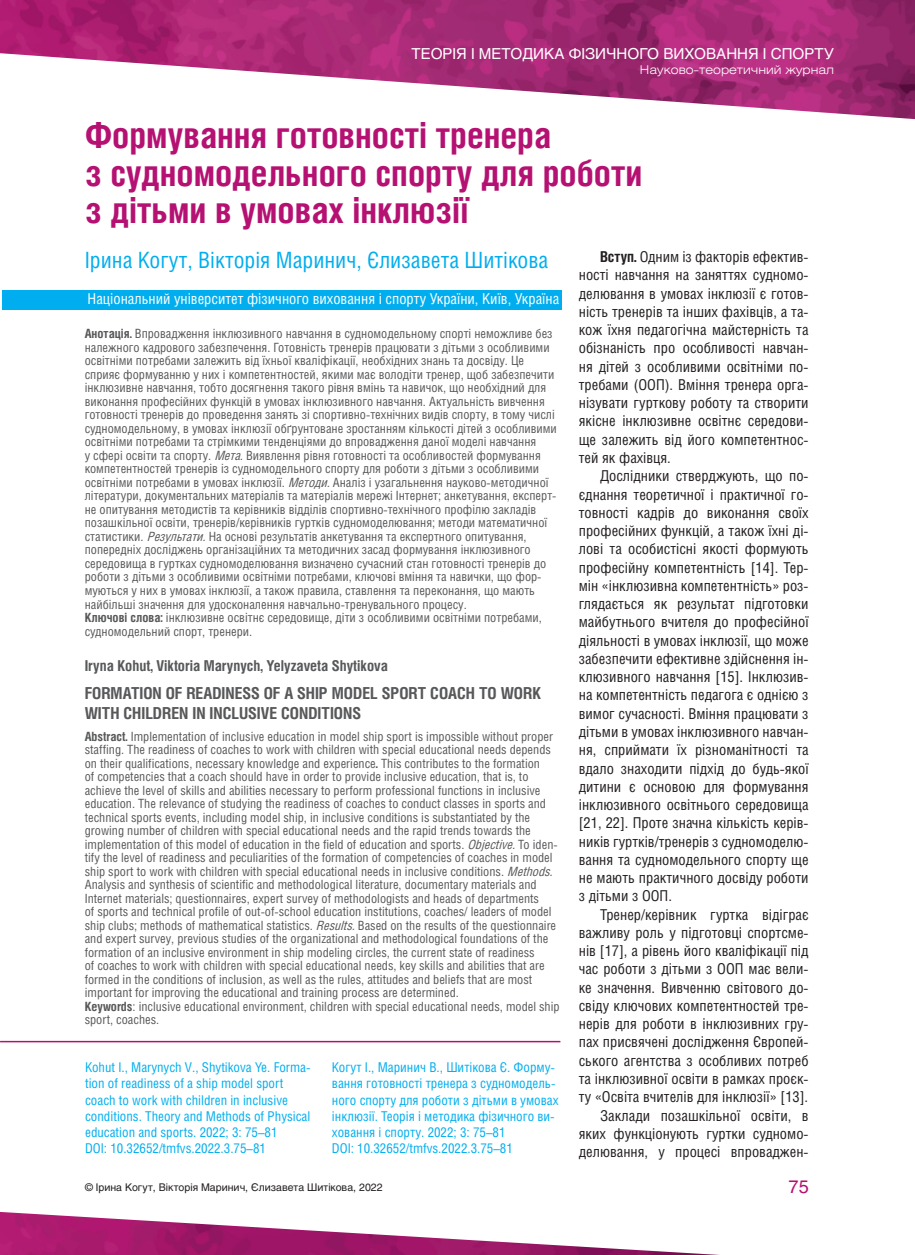
<style>
.page{position:relative;width:915px;height:1255px;background:#fff}
.page>*{position:absolute;margin:0;border:0;box-sizing:border-box;transform-origin:0 0}
.t1{font:700 36px/37.5px "Helios Cond C";color:#b51172}
.t2{font:22.5px "Helios Cond C";color:#00aeef}
.t3{font:18px "Helios C";color:#b51172}
.t4{font:700 16.5px/19.8px "Helios Cond C";color:#57585a}
.t5{font:15px/18.3px "Helios Cond C";color:#231f20;text-align:justify}
.t6{font:15px "Helios Cond C";color:#fff}
.t7{font:700 15px "Helios Cond C";color:#57585a}
.t8{font:15px "Helios C";color:#fff}
.t9{font:13.5px/16.2px "Helios Cond C";color:#00aeef}
.t10{font:12.75px/13.5px "Helios Cond C";color:#57585a}
.t11{font:12px "Helios Ext Light C";color:#fff}
.t12{font:10.5px "Helios C";color:#231f20}
.s1{font-weight:700}
.s2{font-style:italic}
</style>
<div class="page">
<img style="left:0;top:0;width:914px;height:119px">
<img style="left:0;top:1211px;width:703px;height:43px">
<div style="left:3px;top:290px;width:559px;height:19px;background:#00aeef"></div>
<hr style="left:0;top:1040px;width:560px;height:2px;background:#b51172">
<p class="t8" style="left:411px;top:44px;width:424px">Теорія і методика фізичного виховання і спорту</p>
<p class="t11" style="left:639px;top:62px;width:196px">Науково-теоретичний журнал</p>
<h1 class="t1" style="left:85px;top:116px;width:558px">ФОРМУВАННЯ ГОТОВНОСТІ ТРЕНЕРА<br>З СУДНОМОДЕЛЬНОГО СПОРТУ ДЛЯ РОБОТИ<br>З ДІТЬМИ В УМОВАХ ІНКЛЮЗІЇ</h1>
<h2 class="t2" style="left:85px;top:246px;width:465px">Ірина Когут, Вікторія Маринич, Єлизавета Шитікова</h2>
<p class="t6" style="left:88px;top:290px;width:473px">Національний університет фізичного виховання і спорту України, Київ, Україна</p>
<p class="t5" style="left:578px;top:247px;width:231px;text-indent:21px"><span class="s1">ВСТУП.</span> Одним із факторів ефектив&shy;ності навчання на заняттях судномо&shy;делювання в умовах інклюзії є готов&shy;ність тренерів та інших фахівців, а та&shy;кож їхня педагогічна майстерність та обізнаність про особливості навчан&shy;ня дітей з особливими освітніми по&shy;требами (ООП). Вміння тренера орга&shy;нізувати гурткову роботу та створити якісне інклюзивне освітнє середови&shy;ще залежить від його компетентнос&shy;тей як фахівця.</p>
<p class="t5" style="left:578px;top:466px;width:231px;text-indent:21px">Дослідники стверджують, що по&shy;єднання теоретичної і практичної го&shy;товності кадрів до виконання своїх професійних функцій, а також їхні ді&shy;лові та особистісні якості формують професійну компетентність [14]. Тер&shy;мін «інклюзивна компетентність» роз&shy;глядається як результат підготовки майбутнього вчителя до професійної діяльності в умовах інклюзії, що може забезпечити ефективне здійснення ін&shy;клюзивного навчання [15]. Інклюзив&shy;на компетентність педагога є однією з вимог сучасності. Вміння працювати з дітьми в умовах інклюзивного навчан&shy;ня, сприймати їх різноманітності та вдало знаходити підхід до будь-якої дитини є основою для формування інклюзивного освітнього середовища [21, 22]. Проте значна кількість керів&shy;ників гуртків/тренерів з судномоделю&shy;вання та судномодельного спорту ще не мають практичного досвіду роботи з дітьми з ООП.</p>
<p class="t5" style="left:578px;top:904px;width:231px;text-align:right">Тренер/керівник гуртка відіграє важливу роль у підготовці спортсме&shy;нів [17], а рівень його кваліфікації під час роботи з дітьми з ООП має вели&shy;ке значення. Вивченню світового до&shy;свіду ключових компетентностей тре&shy;нерів для роботи в інклюзивних гру&shy;пах присвячені дослідження Європей&shy;ського агентства з особливих потреб та інклюзивної освіти в рамках проєк&shy;ту «Освіта вчителів для інклюзії» [13].<br>Заклади позашкільної освіти, в яких функціонують гуртки судномо&shy;делювання, у процесі впроваджен-</p>
<p class="t10" style="left:85px;top:327px;width:473px"><span class="s1">АНОТАЦІЯ.</span> Впровадження інклюзивного навчання в судномодельному спорті неможливе без належного кадрового забезпечення. Готовність тренерів працювати з дітьми з особливими освітніми потребами залежить від їхньої кваліфікації, необхідних знань та досвіду. Це сприяє формуванню у них і компетентностей, якими має володіти тренер, щоб забезпечити інклюзивне навчання, тобто досягнення такого рівня вмінь та навичок, що необхідний для виконання професійних функцій в умовах інклюзивного навчання. Актуальність вивчення готовності тренерів до проведення занять зі спортивно-технічних видів спорту, в тому числі судномодельному, в умовах інклюзії обґрунтоване зростанням кількості дітей з особливими освітніми потребами та стрімкими тенденціями до впровадження даної моделі навчання<br>у сфері освіти та спорту. <span class="s2">Мета.</span>Виявлення рівня готовності та особливостей формування компетентностей тренерів із судномодельного спорту для роботи з дітьми з особливими освітніми потребами в умовах інклюзії. <span class="s2">Методи.</span>Аналіз і узагальнення науково-методичної літератури, документальних матеріалів та матеріалів мережі Інтернет; анкетування, експерт&shy;не опитування методистів та керівників відділів спортивно-технічного профілю закладів позашкільної освіти, тренерів/керівників гуртків судномоделювання; методи математичної статистики. <span class="s2">Результати.</span>На основі результатів анкетування та експертного опитування, попередніх досліджень організаційних та методичних засад формування інклюзивного середовища в гуртках судномоделювання визначено сучасний стан готовності тренерів до роботи з дітьми з особливими освітніми потребами, ключові вміння та навички, що фор&shy;муються у них в умовах інклюзії, а також правила, ставлення та переконання, що мають найбільші значення для удосконалення навчально-тренувального процесу.<br><span class="s1">КЛЮЧОВІ СЛОВА:</span> інклюзивне освітнє середовище, діти з особливими освітніми потребами, судномодельний спорт, тренери.</p>
<p class="t7" style="left:85px;top:656px;width:304px">ІRYNA КОHUT, VIKTORIA МАRYNYCH, YELYZAVETA SHYTIKOVA</p>
<p class="t4" style="left:85px;top:682px;width:458px">FORMATION OF READINESS OF A SHIP MODEL SPORT COACH TO WORK<br>WITH CHILDREN IN INCLUSIVE CONDITIONS</p>
<p class="t10" style="left:85px;top:729px;width:476px"><span class="s1">ABSTRACT.</span> Implementation of inclusive education in model ship sport is impossible without proper staffing. The readiness of coaches to work with children with special educational needs depends on their qualifications, necessary knowledge and experience<span class="s1">.</span> This contributes to the formation<br>of competencies that a coach should have in order to provide inclusive education, that is, to achieve the level of skills and abilities necessary to perform professional functions in inclusive education. The relevance of studying the readiness of coaches to conduct classes in sports and technical sports events, including model ship, in inclusive conditions is substantiated by the growing number of children with special educational needs and the rapid trends towards the implementation of this model of education in the field of education and sports. <span class="s2">Objective.</span>To iden&shy;tify the level of readiness and peculiarities of the formation of competencies of coaches in model ship sport to work with children with special educational needs in inclusive conditions. <span class="s2">Methods.<br></span>Analysis and synthesis of scientific and methodological literature, documentary materials and Internet materials; questionnaires, expert survey of methodologists and heads of departments<br>of sports and technical profile of out-of-school education institutions, coaches/ leaders of model ship clubs; methods of mathematical statistics. <span class="s2">Results.</span>Based on the results of the questionnaire and expert survey, previous studies of the organizational and methodological foundations of the formation of an inclusive environment in ship modeling circles, the current state of readiness<br>of coaches to work with children with special educational needs, key skills and abilities that are formed in the conditions of inclusion, as well as the rules, attitudes and beliefs that are most important for improving the educational and training process are determined.<br><span class="s1">KEYWORDS</span>: inclusive educational environment, children with special educational needs, model ship sport, coaches.</p>
<p class="t9" style="left:85px;top:1058px;width:227px">Коhut І., Маrynych V., Shytikova Ye. Forma&shy;tion of readiness of a ship model sport coach to work with children in inclusive conditions. Theory and Methods of Physical education and sports. 2022; 3: 75–81<br>DOI: 10.32652/tmfvs.2022.3.75–81</p>
<p class="t9" style="left:332px;top:1058px;width:228px">Когут І., Маринич В., Шитікова Є. Форму&shy;вання готовності тренера з судномодель&shy;ного спорту для роботи з дітьми в умовах інклюзії. Теорія і методика фізичного ви&shy;ховання і спорту. 2022; 3: 75–81<br>DOI: 10.32652/tmfvs.2022.3.75–81</p>
<p class="t12" style="left:85px;top:1180px;width:299px">© І рина Когут, Вікторія Маринич, Єлизавета Шитікова, 2022</p>
<h3 class="t3" style="left:788px;top:1175px;width:22px">75</h3>
</div>
